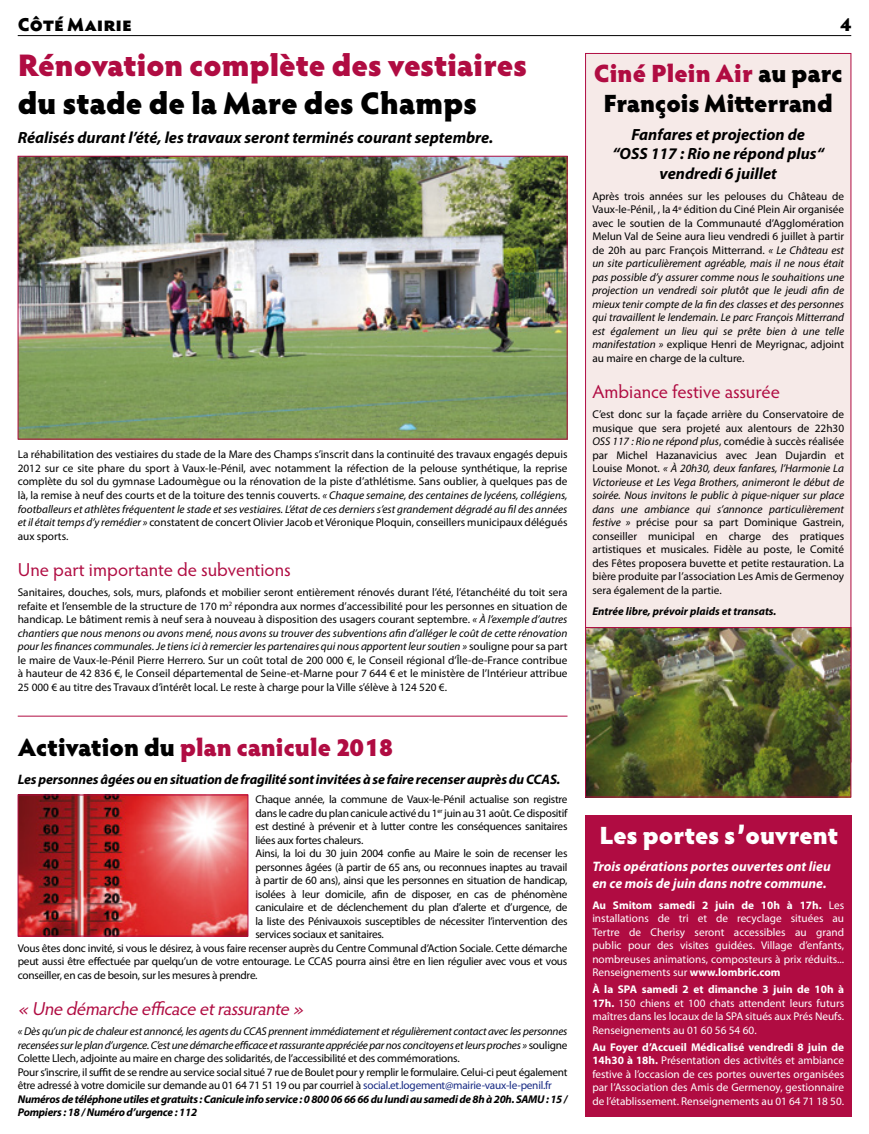
<style>
.page{position:relative;width:869px;height:1134px;background:#fff}
.page>*{position:absolute;margin:0;border:0;box-sizing:border-box;transform-origin:0 0}
.t1{font:900 31.25px "Hypatia Sans Pro";letter-spacing:-.015em;color:#b00c42}
.t2{font:900 31.25px "Hypatia Sans Pro";color:#000}
.t3{font:900 25px/30px "Hypatia Sans Pro";color:#000;text-align:center}
.t4{font:900 25px "Hypatia Sans Pro";letter-spacing:-.005em;color:#b00c42}
.t5{font:900 25px "Hypatia Sans Pro";color:#fff}
.t6{font:18.75px "Hypatia Sans Pro";color:#b00c42}
.t7{font:italic 18.75px "Hypatia Sans Pro";color:#b00c42}
.t8{font:900 18.75px "Hypatia Sans Pro";color:#000}
.t9{font:italic 700 16.25px/19.5px "Myriad Pro";color:#000;text-align:center}
.t10{font:italic 700 13.75px "Myriad Pro";letter-spacing:-.01em;color:#000}
.t11{font:italic 700 13.75px/16.5px "Myriad Pro";color:#fff}
.t12{font:11.25px/13.5px "Myriad Pro";letter-spacing:-.02em;color:#000;text-align:justify}
.t13{font:11.25px/13.5px "Myriad Pro";color:#fff;text-align:justify}
.t14{font:italic 11.25px/13.5px "Myriad Pro";color:#000;text-align:justify}
.t15{font:italic 700 11.25px "Myriad Pro";color:#000}
.s1{font-style:italic}
.s2{color:#000}
.s3{color:#162983}
.s4{font-weight:700;font-style:italic}
.s5{color:#b00c42}
.s6{font-style:normal}
.s7{font-weight:700}
</style>
<div class="page">
<hr style="left:18px;top:35px;width:832px;height:1px;background:#000">
<div style="left:585px;top:53px;width:265px;height:709px;background:#f6eae8;border:1px solid #b00c42"></div>
<img style="left:587px;top:629px;width:261px;height:166px">
<div style="left:585px;top:627px;width:265px;height:170px;border:1px solid #b00c42"></div>
<img style="left:20px;top:797px;width:226px;height:137px">
<div style="left:18px;top:795px;width:230px;height:141px;border:1px solid #b00c42"></div>
<img style="left:20px;top:158px;width:545px;height:279px">
<div style="left:18px;top:156px;width:549px;height:283px;border:1px solid #b00c42"></div>
<div style="left:585px;top:815px;width:265px;height:301px;background:#b00c42"></div>
<hr style="left:18px;top:716px;width:549px;height:1px;background:#b00c42">
<h3 class="t8" style="left:18px;top:11px;width:116px">Côté Mairie</h3>
<h3 class="t8" style="left:840px;top:11px;width:12px">4</h3>
<h1 class="t1" style="left:18px;top:42px;width:510px">Rénovation complète des vestiaires</h1>
<h1 class="t2" style="left:18px;top:80px;width:461px">du stade de la Mare des Champs</h1>
<h3 class="t9" style="left:18px;top:128px;width:477px">Réalisés durant l’été, les travaux seront terminés courant septembre.</h3>
<p class="t12" style="left:18px;top:448px;width:551px">La réhabilitation des vestiaires du stade de la Mare des Champs s’inscrit dans la continuité des travaux engagés depuis 2012 sur ce site phare du sport à Vaux-le-Pénil, avec notamment la réfection de la pelouse synthétique, la reprise complète du sol du gymnase Ladoumègue ou la rénovation de la piste d’athlétisme. Sans oublier, à quelques pas de là, la remise à neuf des courts et de la toiture des tennis couverts. <span class="s1">« Chaque semaine, des centaines de lycéens, collégiens, footballeurs et athlètes fréquentent le stade et ses vestiaires. L’état de ces derniers s’est grandement dégradé au fil des années et il était temps d’y remédier »</span> constatent de concert Olivier Jacob et Véronique Ploquin, conseillers municipaux délégués aux sports.</p>
<h3 class="t6" style="left:18px;top:556px;width:274px">Une part importante de subventions</h3>
<p class="t12" style="left:18px;top:585px;width:551px">Sanitaires, douches, sols, murs, plafonds et mobilier seront entièrement rénovés durant l’été, l’étanchéité du toit sera refaite et l’ensemble de la structure de 170 m<sup>2</sup> répondra aux normes d’accessibilité pour les personnes en situation de handicap. Le bâtiment remis à neuf sera à nouveau à disposition des usagers courant septembre. <span class="s1">« À l’exemple d’autres chantiers que nous menons ou avons mené, nous avons su trouver des subventions afin d’alléger le coût de cette rénovation pour les finances communales. Je tiens ici à remercier les partenaires qui nous apportent leur soutien »</span> souligne pour sa part le maire de Vaux-le-Pénil Pierre Herrero. Sur un coût total de 200 000 €, le Conseil régional d’Île-de-France contribue à hauteur de 42 836 €, le Conseil départemental de Seine-et-Marne pour 7 644 € et le ministère de l’Intérieur attribue 25 000 € au titre des Travaux d’intérêt local. Le reste à charge pour la Ville s’élève à 124 520 €.</p>
<h2 class="t4" style="left:18px;top:729px;width:377px"><span class="s2">Activation du</span> plan canicule 2018</h2>
<p class="t10" style="left:18px;top:770px;width:544px">Les personnes âgées ou en situation de fragilité sont invitées à se faire recenser auprès du CCAS.</p>
<p class="t12" style="left:255px;top:792px;width:313px">Chaque année, la commune de Vaux-le-Pénil actualise son registre</p>
<p class="t12" style="left:255px;top:806px;width:313px">dans le cadre du plan canicule activé du 1<sup>er</sup> juin au 31 août. Ce dispositif</p>
<p class="t12" style="left:255px;top:819px;width:313px">est destiné à prévenir et à lutter contre les conséquences sanitaires</p>
<p class="t12" style="left:255px;top:833px;width:109px">liées aux fortes chaleurs.</p>
<p class="t12" style="left:255px;top:846px;width:313px">Ainsi, la loi du 30 juin 2004 confie au Maire le soin de recenser les</p>
<p class="t12" style="left:255px;top:860px;width:313px">personnes âgées (à partir de 65 ans, ou reconnues inaptes au travail</p>
<p class="t12" style="left:255px;top:873px;width:313px">à partir de 60 ans), ainsi que les personnes en situation de handicap,</p>
<p class="t12" style="left:255px;top:887px;width:313px">isolées à leur domicile, afin de disposer, en cas de phénomène</p>
<p class="t12" style="left:255px;top:900px;width:313px">caniculaire et de déclenchement du plan d’alerte et d’urgence, de</p>
<p class="t12" style="left:255px;top:914px;width:313px">la liste des Pénivauxois susceptibles de nécessiter l’intervention des</p>
<p class="t12" style="left:255px;top:927px;width:130px">services sociaux et sanitaires.</p>
<p class="t12" style="left:18px;top:941px;width:551px">Vous êtes donc invité, si vous le désirez, à vous faire recenser auprès du Centre Communal d’Action Sociale. Cette démarche</p>
<p class="t12" style="left:18px;top:954px;width:551px">peut aussi être effectuée par quelqu’un de votre entourage. Le CCAS pourra ainsi être en lien régulier avec vous et vous</p>
<p class="t12" style="left:18px;top:968px;width:241px">conseiller, en cas de besoin, sur les mesures à prendre.</p>
<h3 class="t7" style="left:18px;top:996px;width:291px">« Une démarche efficace etrassurante »</h3>
<p class="t12" style="left:18px;top:1024px;width:551px;text-align:left"><span class="s1">« Dès qu’un pic de chaleur est annoncé, les agents du CCAS prennent immédiatement et régulièrement contact avec les personnes recensées sur le plan d’urgence. C’est une démarche efficace et rassurante appréciée par nos concitoyens et leurs proches »</span> souligne Colette Llech, adjointe au maire en charge des solidarités, de l’accessibilité et des commémorations.<br>Pour s’inscrire, il suffit de se rendre au service social situé 7 rue de Boulet pour y remplir le formulaire. Celui-ci peut également être adressé à votre domicile sur demande au 01 64 71 51 19 ou par courriel à <span class="s3">social.et.logement@mairie-vaux-le-penil.fr </span><span class="s4">Numéros de téléphone utiles et gratuits : Canicule info service : 0 800 06 66 66 du lundi au samedi de 8h à 20h. SAMU : 15 / Pompiers : 18 / Numéro d’urgence : 112</span></p>
<h2 class="t3" style="left:593px;top:57px;width:250px"><span class="s5">Ciné Plein Air</span> au parc<br>François Mitterrand</h2>
<h3 class="t9" style="left:612px;top:124px;width:213px">Fanfares et projection de “OSS 117 : Rio ne répond plus“ vendredi 6 juillet</h3>
<p class="t14" style="left:592px;top:189px;width:253px"><span class="s6">Après trois années sur les pelouses du Château de Vaux-le-Pénil, , la 4</span><sup>e</sup> <span class="s6">édition du Ciné Plein Air organisée avec le soutien de la Communauté d’Agglomération Melun Val de Seine aura lieu vendredi 6 juillet à partir de 20h au parc François Mitterrand.</span> « Le Château est un site particulièrement agréable, mais il ne nous était pas possible d’y assurer comme nous le souhaitions une projection un vendredi soir plutôt que le jeudi afin de mieux tenir compte de la fin des classes et des personnes qui travaillent le lendemain. Le parc François Mitterrand est également un lieu qui se prête bien à une telle manifestation » <span class="s6">explique Henri de Meyrignac, adjoint au maire en charge de la culture.</span></p>
<h3 class="t6" style="left:592px;top:379px;width:189px">Ambiance festive assurée</h3>
<p class="t12" style="left:592px;top:408px;width:253px">C’est donc sur la façade arrière du Conservatoire de musique que sera projeté aux alentours de 22h30<br><span class="s1">OSS 117 : Rio ne répond plus</span>, comédie à succès réalisée par Michel Hazanavicius avec Jean Dujardin et Louise Monot. <span class="s1">« À 20h30, deux fanfares, l’Harmonie La Victorieuse et Les Vega Brothers, animeront le début de soirée. Nous invitons le public à pique-niquer sur place dans une ambiance qui s’annonce particulièrement festive »</span> précise pour sa part Dominique Gastrein, conseiller municipal en charge des pratiques artistiques et musicales. Fidèle au poste, le Comité des Fêtes proposera buvette et petite restauration. La bière produite par l’association Les Amis de Germenoy sera également de la partie.</p>
<p class="t15" style="left:592px;top:603px;width:185px">Entrée libre, prévoir plaids et transats.</p>
<h2 class="t5" style="left:599px;top:817px;width:240px">Les portes s’ouvrent</h2>
<p class="t11" style="left:592px;top:858px;width:240px">Trois opérations portes ouvertes ont lieu en ce mois de juin dans notre commune.</p>
<p class="t13" style="left:592px;top:898px;width:253px"><span class="s7">Au Smitom samedi 2 juin de 10h à 17h.</span> Les installations de tri et de recyclage situées au Tertre de Cherisy seront accessibles au grand public pour des visites guidées. Village d’enfants, nombreuses animations, composteurs à prix réduits...<br>Renseignements sur <span class="s7">www.lombric.com</span></p>
<p class="t13" style="left:592px;top:982px;width:253px"><span class="s7">À la SPA samedi 2 et dimanche 3 juin de 10h à 17h.</span> 150 chiens et 100 chats attendent leurs futurs maîtres dans les locaux de la SPA situés aux Prés Neufs.<br>Renseignements au 01 60 56 54 60.</p>
<p class="t13" style="left:592px;top:1040px;width:253px"><span class="s7">Au Foyer d’Accueil Médicalisé vendredi 8 juin de 14h30 à 18h.</span> Présentation des activités et ambiance festive à l’occasion de ces portes ouvertes organisées par l’Association des Amis de Germenoy, gestionnaire de l’établissement. Renseignements au 01 64 71 18 50.</p>
</div>
